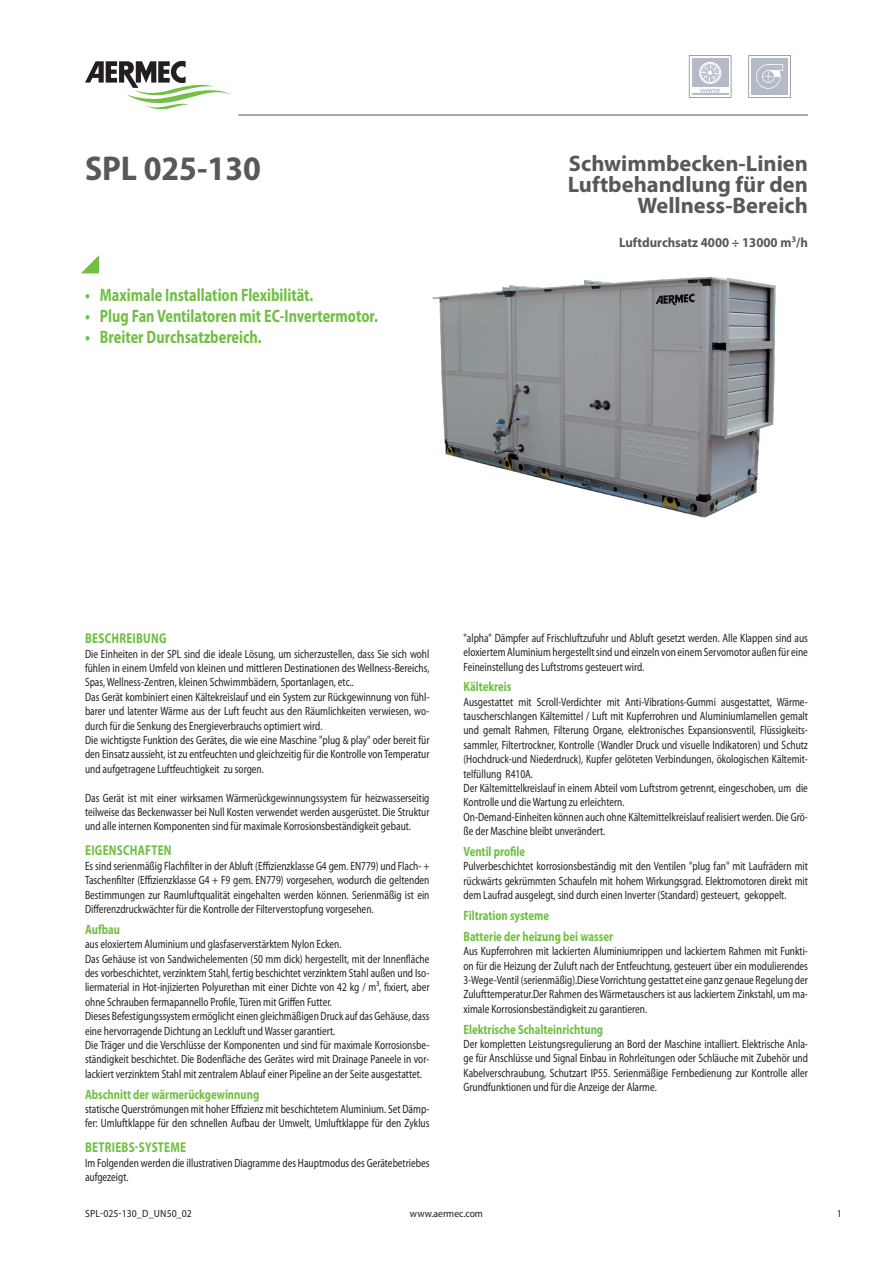
<style>
.page{position:relative;width:893px;height:1263px;background:#fff}
.page>*{position:absolute;margin:0;border:0;box-sizing:border-box;transform-origin:0 0}
.grandezza{font:700 semi-condensed 34.5px "Myriad Pro";color:#57585a}
.descrizione{font:700 22.5px/21px "Myriad Pro";color:#57585a;text-align:right}
.t1{font:700 semi-condensed 18px "Myriad Pro";color:#71bf44;scale:.85 1}
.t2{font:700 semi-condensed 14.25px "Myriad Pro";letter-spacing:.02em;color:#71bf44;scale:.85 1}
.t3{font:700 semi-condensed 13.5px "Myriad Pro";color:#71bf44;scale:.85 1}
.dettaglio{font:700 13.5px "Myriad Pro";color:#57585a;scale:.95 1}
.normale_de{font:semi-condensed 12px/14.4px "Myriad Pro";color:#231f20;text-align:justify;scale:.85 1}
.t4{font:semi-condensed 10.5px "Myriad Pro";color:#231f20}
</style>
<div class="page">
<svg style="left:81px;top:255px;width:18px;height:18px"></svg>
<hr style="left:238px;top:115px;width:570px;height:1px;background:#57585a">
<img style="left:432px;top:276px;width:344px;height:242px">
<svg style="left:85px;top:61px;width:147px;height:48px"></svg>
<svg style="left:689px;top:55px;width:42px;height:43px"></svg>
<svg style="left:748px;top:55px;width:43px;height:43px"></svg>
<p class="grandezza" style="left:85px;top:146px;width:177px">SPL 025-130</p>
<p class="descrizione" style="left:568px;top:153px;width:242px">Schwimmbecken-Linien<br>Luftbehandlung für den<br>Wellness-Bereich</p>
<p class="dettaglio" style="left:619px;top:234px;width:200px">Luftdurchsatz 4000 ÷ 13000 m<sup>3</sup>/h</p>
<p class="t1" style="left:85px;top:284px;width:270px">• Maximale Installation Flexibilität.</p>
<p class="t1" style="left:85px;top:305px;width:346px">• Plug Fan Ventilatoren mit EC-Invertermotor.</p>
<p class="t1" style="left:85px;top:326px;width:209px">• Breiter Durchsatzbereich.</p>
<p class="t2" style="left:85px;top:629px;width:97px">BESCHREIBUNG</p>
<p class="normale_de" style="left:85px;top:646px;width:407px">Die Einheiten in der SPL sind die ideale Lösung, um sicherzustellen, dass Sie sich wohl fühlen in einem Umfeld von kleinen und mittleren Destinationen des Wellness-Bereichs, Spas, Wellness-Zentren, kleinen Schwimmbädern, Sportanlagen, etc..</p>
<p class="normale_de" style="left:85px;top:689px;width:407px">Das Gerät kombiniert einen Kältekreislauf und ein System zur Rückgewinnung von fühl&shy;barer und latenter Wärme aus der Luft feucht aus den Räumlichkeiten verwiesen, wo&shy;durch für die Senkung des Energieverbrauchs optimiert wird.</p>
<p class="normale_de" style="left:85px;top:733px;width:407px">Die wichtigste Funktion des Gerätes, die wie eine Maschine "plug &amp; play" oder bereit für den Einsatz aussieht, ist zu entfeuchten und gleichzeitig für die Kontrolle von Temperatur und aufgetragene Luftfeuchtigkeit zu sorgen.</p>
<p class="normale_de" style="left:85px;top:790px;width:407px">Das Gerät ist mit einer wirksamen Wärmerückgewinnungssystem für heizwasserseitig teilweise das Beckenwasser bei Null Kosten verwendet werden ausgerüstet. Die Struktur und alle internen Komponenten sind für maximale Korrosionsbeständigkeit gebaut.</p>
<p class="t2" style="left:85px;top:841px;width:103px">EIGENSCHAFTEN</p>
<p class="normale_de" style="left:85px;top:858px;width:407px">Es sind serienmäßig Flachfilter in der Abluft (Effizienzklasse G4 gem. EN779) und Flach- + Taschenfilter (Effizienzklasse G4 + F9 gem. EN779) vorgesehen, wodurch die geltenden Bestimmungen zur Raumluftqualität eingehalten werden können. Serienmäßig ist ein Differenzdruckwächter für die Kontrolle der Filterverstopfung vorgesehen.</p>
<p class="t3" style="left:85px;top:920px;width:43px">Aufbau</p>
<p class="normale_de" style="left:85px;top:937px;width:303px">aus eloxiertem Aluminium und glasfaserverstärktem Nylon Ecken.</p>
<p class="normale_de" style="left:85px;top:951px;width:407px">Das Gehäuse ist von Sandwichelementen (50 mm dick) hergestellt, mit der Innenfläche des vorbeschichtet, verzinktem Stahl, fertig beschichtet verzinktem Stahl außen und Iso&shy;liermaterial in Hot-injizierten Polyurethan mit einer Dichte von 42 kg / m³, fixiert, aber ohne Schrauben fermapannello Profile, Türen mit Griffen Futter.</p>
<p class="normale_de" style="left:85px;top:1009px;width:407px">Dieses Befestigungssystem ermöglicht einen gleichmäßigen Druck auf das Gehäuse, dass eine hervorragende Dichtung an Leckluft und Wasser garantiert.</p>
<p class="normale_de" style="left:85px;top:1038px;width:407px">Die Träger und die Verschlüsse der Komponenten und sind für maximale Korrosionsbe&shy;ständigkeit beschichtet. Die Bodenfläche des Gerätes wird mit Drainage Paneele in vor&shy;lackiert verzinktem Stahl mit zentralem Ablauf einer Pipeline an der Seite ausgestattet.</p>
<p class="t3" style="left:85px;top:1085px;width:206px">Abschnitt der wärmerückgewinnung</p>
<p class="normale_de" style="left:85px;top:1101px;width:407px">statische Querströmungen mit hoher Effizienz mit beschichtetem Aluminium. Set Dämp&shy;fer: Umluftklappe für den schnellen Aufbau der Umwelt, Umluftklappe für den Zyklus</p>
<p class="t2" style="left:85px;top:1138px;width:120px">BETRIEBS-SYSTEME</p>
<p class="normale_de" style="left:85px;top:1155px;width:407px">Im Folgenden werden die illustrativen Diagramme des Hauptmodus des Gerätebetriebes aufgezeigt.</p>
<p class="normale_de" style="left:463px;top:630px;width:407px">"alpha" Dämpfer auf Frischluftzufuhr und Abluft gesetzt werden. Alle Klappen sind aus eloxiertem Aluminium hergestellt sind und einzeln von einem Servomotor außen für eine Feineinstellung des Luftstroms gesteuert wird.</p>
<p class="t3" style="left:463px;top:678px;width:58px">Kältekreis</p>
<p class="normale_de" style="left:463px;top:694px;width:407px">Ausgestattet mit Scroll-Verdichter mit Anti-Vibrations-Gummi ausgestattet, Wärme&shy;tauscherschlangen Kältemittel / Luft mit Kupferrohren und Aluminiumlamellen gemalt und gemalt Rahmen, Filterung Organe, elektronisches Expansionsventil, Flüssigkeits&shy;sammler, Filtertrockner, Kontrolle (Wandler Druck und visuelle Indikatoren) und Schutz (Hochdruck-und Niederdruck), Kupfer gelöteten Verbindungen, ökologischen Kältemit&shy;telfüllung R410A.</p>
<p class="normale_de" style="left:463px;top:781px;width:407px">Der Kältemittelkreislauf in einem Abteil vom Luftstrom getrennt, eingeschoben, um die<br>Kontrolle und die Wartung zu erleichtern.</p>
<p class="normale_de" style="left:463px;top:809px;width:407px">On-Demand-Einheiten können auch ohne Kältemittelkreislauf realisiert werden. Die Grö&shy;ße der Maschine bleibt unverändert.</p>
<p class="t3" style="left:463px;top:843px;width:74px">Ventil profile</p>
<p class="normale_de" style="left:463px;top:859px;width:407px">Pulverbeschichtet korrosionsbeständig mit den Ventilen "plug fan" mit Laufrädern mit rückwärts gekrümmten Schaufeln mit hohem Wirkungsgrad. Elektromotoren direkt mit dem Laufrad ausgelegt, sind durch einen Inverter (Standard) gesteuert, gekoppelt.</p>
<p class="t3" style="left:463px;top:907px;width:102px">Filtration systeme</p>
<p class="t3" style="left:463px;top:927px;width:178px">Batterie der heizung bei wasser</p>
<p class="normale_de" style="left:463px;top:944px;width:407px">Aus Kupferrohren mit lackierten Aluminiumrippen und lackiertem Rahmen mit Funkti&shy;on für die Heizung der Zuluft nach der Entfeuchtung, gesteuert über ein modulierendes 3-Wege-Ventil (serienmäßig).Diese Vorrichtung gestattet eine ganz genaue Regelung der Zulufttemperatur.Der Rahmen des Wärmetauschers ist aus lackiertem Zinkstahl, um ma&shy;ximale Korrosionsbeständigkeit zu garantieren.</p>
<p class="t3" style="left:463px;top:1020px;width:166px">Elektrische Schalteinrichtung</p>
<p class="normale_de" style="left:463px;top:1036px;width:407px">Der kompletten Leistungsregulierung an Bord der Maschine intalliert. Elektrische Anla&shy;ge für Anschlüsse und Signal Einbau in Rohrleitungen oder Schläuche mit Zubehör und Kabelverschraubung, Schutzart IP55. Serienmäßige Fernbedienung zur Kontrolle aller Grundfunktionen und für die Anzeige der Alarme.</p>
<p class="t4" style="left:85px;top:1207px;width:108px">SPL-025-130_D_UN50_02</p>
<p class="t4" style="left:410px;top:1207px;width:75px">www.aermec.com</p>
<p class="t4" style="left:837px;top:1207px;width:6px">1</p>
</div>
